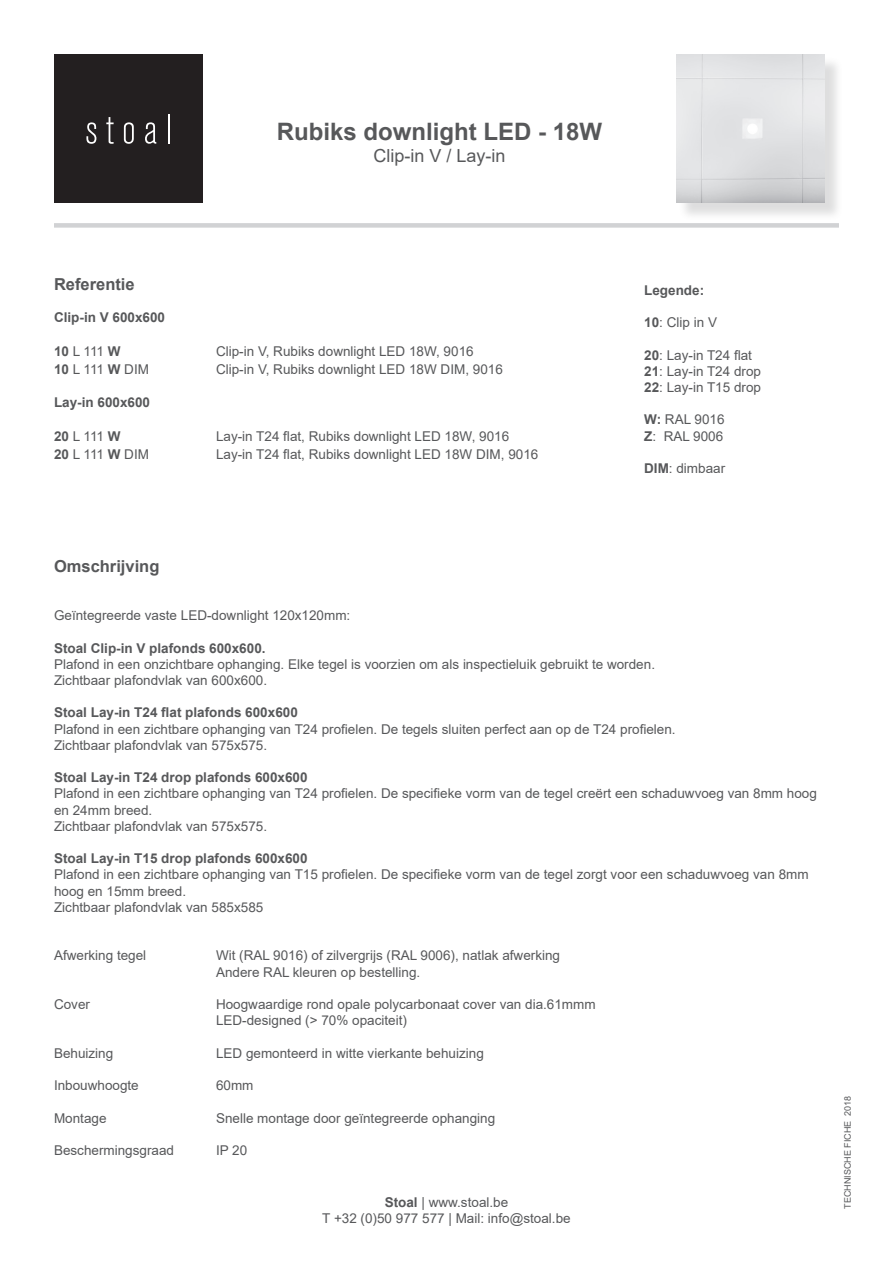
<style>
.page{position:relative;width:893px;height:1263px;background:#fff}
.page>*{position:absolute;margin:0;border:0;box-sizing:border-box;transform-origin:0 0}
.t1{font:700 24px "Arial";color:#57585a}
.t2{font:18px "Arial";color:#57585a}
.t3{font:700 16.5px "Arial";color:#57585a}
.t4{font:13.5px/16.2px "Arial";color:#57585a}
.t5{font:700 13.5px "Arial";color:#57585a}
.t6{font:9px "Arial";color:#57585a}
.s1{font-weight:700}
</style>
<div class="page">
<div style="left:54px;top:54px;width:149px;height:149px;background:#231f20"></div>
<svg style="left:86px;top:122px;width:10px;height:22px"></svg>
<svg style="left:106px;top:117px;width:8px;height:27px"></svg>
<svg style="left:124px;top:122px;width:10px;height:22px"></svg>
<svg style="left:145px;top:122px;width:11px;height:22px"></svg>
<hr style="left:168px;top:114px;width:1px;height:30px;background:#fff">
<div style="left:54px;top:223px;width:785px;height:5px;background:#d1d2d4"></div>
<div style="left:678px;top:56px;width:166px;height:165px;background:#57585a;opacity:.2"></div>
<img style="left:676px;top:54px;width:149px;height:149px">
<h1 class="t1" style="left:277px;top:115px;width:327px">Rubiks downlight LED - 18W</h1>
<h2 class="t2" style="left:373px;top:143px;width:134px">Clip-in V / Lay-in</h2>
<p class="t3" style="left:54px;top:272px;width:82px">Referentie</p>
<p class="t5" style="left:54px;top:308px;width:113px">Clip-in V 600x600</p>
<p class="t4" style="left:54px;top:343px;width:68px"><span class="s1">10</span> L 111 <span class="s1">W</span></p>
<p class="t4" style="left:216px;top:343px;width:259px">Clip-in V, Rubiks downlight LED 18W, 9016</p>
<p class="t4" style="left:54px;top:361px;width:97px"><span class="s1">10</span> L 111 <span class="s1">W</span> DIM</p>
<p class="t4" style="left:216px;top:361px;width:288px">Clip-in V, Rubiks downlight LED 18W DIM, 9016</p>
<p class="t5" style="left:54px;top:392px;width:98px">Lay-in 600x600</p>
<p class="t4" style="left:54px;top:428px;width:68px"><span class="s1">20</span> L 111 <span class="s1">W</span></p>
<p class="t4" style="left:216px;top:428px;width:295px">Lay-in T24 flat, Rubiks downlight LED 18W, 9016</p>
<p class="t4" style="left:54px;top:446px;width:97px"><span class="s1">20</span> L 111 <span class="s1">W</span> DIM</p>
<p class="t4" style="left:216px;top:446px;width:324px">Lay-in T24 flat, Rubiks downlight LED 18W DIM, 9016</p>
<p class="t5" style="left:644px;top:280px;width:62px">Legende:</p>
<p class="t4" style="left:644px;top:314px;width:74px"><span class="s1">10</span>: Clip in V</p>
<p class="t4" style="left:644px;top:347px;width:118px"><span class="s1">20</span>: Lay-in T24 flat<br><span class="s1">21</span>: Lay-in T24 drop<br><span class="s1">22</span>: Lay-in T15 drop</p>
<p class="t4" style="left:644px;top:411px;width:82px"><span class="s1">W:</span> RAL 9016<br><span class="s1">Z</span>: RAL 9006</p>
<p class="t4" style="left:644px;top:460px;width:83px"><span class="s1">DIM</span>: dimbaar</p>
<p class="t3" style="left:54px;top:554px;width:107px">Omschrijving</p>
<p class="t4" style="left:54px;top:607px;width:298px">Geïntegreerde vaste LED-downlight 120x120mm:</p>
<p class="t5" style="left:54px;top:638px;width:213px">Stoal Clip-in V plafonds 600x600.</p>
<p class="t4" style="left:54px;top:656px;width:603px">Plafond in een onzichtbare ophanging. Elke tegel is voorzien om als inspectieluik gebruikt te worden.<br>Zichtbaar plafondvlak van 600x600.</p>
<p class="t5" style="left:54px;top:703px;width:245px">Stoal Lay-in T24 flat plafonds 600x600</p>
<p class="t4" style="left:54px;top:721px;width:623px">Plafond in een zichtbare ophanging van T24 profielen. De tegels sluiten perfect aan op de T24 profielen.<br>Zichtbaar plafondvlak van 575x575.</p>
<p class="t5" style="left:54px;top:768px;width:255px">Stoal Lay-in T24 drop plafonds 600x600</p>
<p class="t4" style="left:54px;top:785px;width:764px">Plafond in een zichtbare ophanging van T24 profielen. De specifieke vorm van de tegel creërt een schaduwvoeg van 8mm hoog en 24mm breed.<br>Zichtbaar plafondvlak van 575x575.</p>
<p class="t5" style="left:54px;top:849px;width:255px">Stoal Lay-in T15 drop plafonds 600x600</p>
<p class="t4" style="left:54px;top:866px;width:756px">Plafond in een zichtbare ophanging van T15 profielen. De specifieke vorm van de tegel zorgt voor een schaduwvoeg van 8mm hoog en 15mm breed.<br>Zichtbaar plafondvlak van 585x585</p>
<p class="t4" style="left:54px;top:947px;width:94px">Afwerking tegel</p>
<p class="t4" style="left:216px;top:947px;width:346px">Wit (RAL 9016) of zilvergrijs (RAL 9006), natlak afwerking<br>Andere RAL kleuren op bestelling.</p>
<p class="t4" style="left:54px;top:996px;width:38px">Cover</p>
<p class="t4" style="left:216px;top:996px;width:381px">Hoogwaardige rond opale polycarbonaat cover van dia.61mmm<br>LED-designed (&gt; 70% opaciteit)</p>
<p class="t4" style="left:54px;top:1045px;width:61px">Behuizing</p>
<p class="t4" style="left:216px;top:1045px;width:269px">LED gemonteerd in witte vierkante behuizing</p>
<p class="t4" style="left:54px;top:1077px;width:86px">Inbouwhoogte</p>
<p class="t4" style="left:216px;top:1077px;width:39px">60mm</p>
<p class="t4" style="left:54px;top:1109px;width:54px">Montage</p>
<p class="t4" style="left:216px;top:1109px;width:281px">Snelle montage door geïntegreerde ophanging</p>
<p class="t4" style="left:54px;top:1142px;width:122px">Beschermingsgraad</p>
<p class="t4" style="left:216px;top:1142px;width:33px">IP 20</p>
<p class="t4" style="left:322px;top:1194px;width:250px;text-align:center"><span class="s1">Stoal</span> | www.stoal.be<br>T +32 (0)50 977 577 | Mail: info@stoal.be</p>
<p class="t6" style="left:841px;top:1209px;width:115px;rotate:-90deg">TECHNISCHE FICHE 2018</p>
</div>
